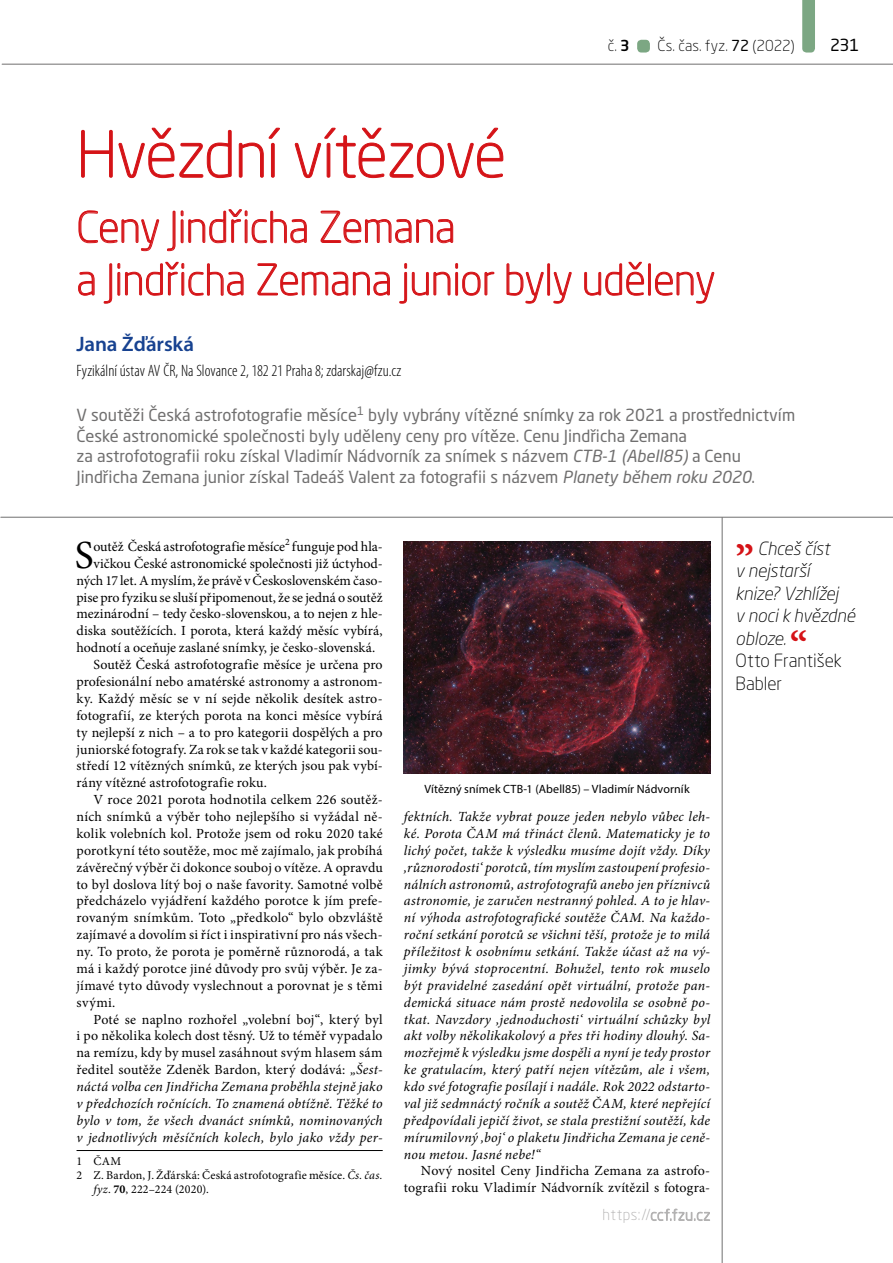
<style>
.page{position:relative;width:893px;height:1263px;background:#fff}
.page>*{position:absolute;margin:0;border:0;box-sizing:border-box;transform-origin:0 0}
.Nadpis_velký{font:300 63px "Neo Sans Pro";letter-spacing:-.02em;color:#d51317}
.nadpis_velký_menší{font:300 42px/52.5px "Neo Sans Pro";letter-spacing:-.01em;color:#d51317}
.normální_Inic{font:39.9px "Minion Pro";color:#000}
.autor{font:600 21px "Myriad Pro";letter-spacing:-.005em;color:#174290}
.citát{font:italic 300 18px/22.5px "Neo Sans Pro";letter-spacing:-.01em;color:#000}
.perex{font:16.5px/20.7px "Neo Sans Pro";color:#706f6f}
.autor-adresa{font:300 condensed 16.5px "Myriad Pro";color:#000}
.t1{font:16.5px "Neo Sans Pro";color:#000}
.t2{font:300 15px "Neo Sans Pro";letter-spacing:.005em;color:#000}
.normální{font:italic 13.95px/17px "Minion Pro";letter-spacing:.015em;color:#000;text-align:justify}
.normální-2{font:13.95px/17px "Minion Pro";letter-spacing:.015em;color:#000;text-align:justify}
.normální_Inic-2{font:13.95px "Minion Pro";color:#000}
.pozn_pod_čarou{font:12px/14.1px "Minion Pro";letter-spacing:.015em;color:#000}
.popisek8{font:12px "Myriad Pro";letter-spacing:.01em;color:#000}
.s1{font-weight:500}
.s2{font-weight:400}
.s3{font-style:italic}
.s4{font-style:normal}
.s5{font-weight:700}
.s6{font-family:"Minion Pro";font-weight:700;font-style:normal;font-size:39px;color:#d51317}
</style>
<div class="page">
<hr style="left:2px;top:64px;width:891px;height:1px;background:#706f6f">
<svg style="left:651px;top:1208px;width:59px;height:13px"></svg>
<div style="left:637px;top:40px;width:13px;height:13px;background:#7ca783;border-radius:4px"></div>
<svg style="left:802px;top:0;width:13px;height:53px"></svg>
<hr style="left:722px;top:518px;width:1px;height:745px;background:#706f6f">
<svg style="left:81px;top:130px;width:32px;height:48px"></svg>
<svg style="left:119px;top:128px;width:113px;height:50px"></svg>
<svg style="left:239px;top:128px;width:41px;height:50px"></svg>
<svg style="left:295px;top:128px;width:208px;height:50px"></svg>
<svg style="left:78px;top:210px;width:82px;height:41px"></svg>
<svg style="left:167px;top:209px;width:140px;height:42px"></svg>
<svg style="left:320px;top:210px;width:133px;height:33px"></svg>
<svg style="left:78px;top:271px;width:17px;height:25px"></svg>
<svg style="left:103px;top:263px;width:9px;height:41px"></svg>
<svg style="left:118px;top:261px;width:126px;height:35px"></svg>
<svg style="left:257px;top:263px;width:133px;height:33px"></svg>
<svg style="left:399px;top:263px;width:96px;height:41px"></svg>
<svg style="left:506px;top:263px;width:38px;height:41px"></svg>
<div style="left:547px;top:263px;width:3px;height:33px;border:1px solid #d51317"></div>
<svg style="left:553px;top:272px;width:19px;height:32px"></svg>
<svg style="left:584px;top:261px;width:60px;height:35px"></svg>
<div style="left:648px;top:263px;width:3px;height:33px;border:1px solid #d51317"></div>
<svg style="left:655px;top:271px;width:60px;height:33px"></svg>
<hr style="left:77px;top:1150px;width:306px;height:1px;background:#000">
<img style="left:404px;top:541px;width:306px;height:232px">
<hr style="left:1px;top:517px;width:892px;height:1px;background:#706f6f">
<p class="t2" style="left:608px;top:37px;width:23px">č. <span class="s1">3</span></p>
<p class="t2" style="left:657px;top:37px;width:139px">Čs. čas. fyz. <span class="s2">72</span> (2022)</p>
<p class="t1" style="left:830px;top:35px;width:31px">231</p>
<p class="Nadpis_velký" style="left:77px;top:117px;width:431px">Hvězdní vítězové</p>
<p class="nadpis_velký_menší" style="left:77px;top:201px;width:640px">Ceny Jindřicha Zemana<br>a Jindřicha Zemana junior byly uděleny</p>
<p class="autor" style="left:77px;top:331px;width:119px">Jana Žďárská</p>
<p class="autor-adresa" style="left:77px;top:361px;width:326px">Fyzikální ústav AV ČR, Na Slovance 2, 182 21 Praha 8; zdarskaj@fzu.cz</p>
<p class="perex" style="left:77px;top:404px;width:720px">V soutěži Česká astrofotografie měsíce<sup>1</sup> byly vybrány vítězné snímky za rok 2021 a prostřednictvím České astronomické společnosti byly uděleny ceny pro vítěze. Cenu Jindřicha Zemana<br>za astrofotografii roku získal Vladimír Nádvorník za snímek s názvem <span class="s3">CTB-1 (Abell85)</span> a Cenu Jindřicha Zemana junior získal Tadeáš Valent za fotografii s názvem <span class="s3">Planety během roku 2020</span>.</p>
<p class="normální_Inic" style="left:75px;top:528px;width:20px">S</p>
<p class="normální_Inic-2" style="left:93px;top:537px;width:291px">outěž<sup>1</sup>Česká astrofotografie měsíce<sup>2</sup> funguje pod hla-</p>
<p class="normální_Inic-2" style="left:93px;top:554px;width:291px">vičkou České astronomické společnosti již úctyhod-</p>
<p class="normální_Inic-2" style="left:77px;top:571px;width:308px">ných 17 let. A myslím, že právě v Československém časo-</p>
<p class="normální_Inic-2" style="left:77px;top:588px;width:308px">pise pro fyziku se sluší připomenout, že se jedná o soutěž</p>
<p class="normální_Inic-2" style="left:77px;top:605px;width:308px">mezinárodní – tedy česko-slovenskou, a to nejen z hle-</p>
<p class="normální_Inic-2" style="left:77px;top:621px;width:308px">diska soutěžících. I porota, která každý měsíc vybírá,</p>
<p class="normální_Inic-2" style="left:77px;top:638px;width:300px">hodnotí a oceňuje zaslané snímky, je česko-slovenská.</p>
<p class="normální-2" style="left:77px;top:656px;width:308px;text-indent:17px">Soutěž Česká astrofotografie měsíce je určena pro profesionální nebo amatérské astronomy a astronom&shy;ky. Každý měsíc se v ní sejde několik desítek astro&shy;fotografií, ze kterých porota na konci měsíce vybírá ty nejlepší z nich – a to pro kategorii dospělých a pro juniorské fotografy. Za rok se tak v každé kategorii sou&shy;středí 12 vítězných snímků, ze kterých jsou pak vybí&shy;rány vítězné astrofotografie roku.</p>
<p class="normální-2" style="left:77px;top:791px;width:308px;text-indent:17px">V roce 2021 porota hodnotila celkem 226 soutěž&shy;ních snímků a výběr toho nejlepšího si vyžádal ně&shy;kolik volebních kol. Protože jsem od roku 2020 také porotkyní této soutěže, moc mě zajímalo, jak probíhá závěrečný výběr či dokonce souboj o vítěze. A opravdu to byl doslova lítý boj o naše favority. Samotné volbě předcházelo vyjádření každého porotce k jím prefe&shy;rovaným snímkům. Toto „předkolo“ bylo obzvláště zajímavé a dovolím si říct i inspirativní pro nás všech&shy;ny. To proto, že porota je poměrně různorodá, a tak má i každý porotce jiné důvody pro svůj výběr. Je za&shy;jímavé tyto důvody vyslechnout a porovnat je s těmi svými.</p>
<p class="normální" style="left:77px;top:1010px;width:308px;text-indent:17px"><span class="s4">Poté se naplno rozhořel „volební boj“, který byl i po několika kolech dost těsný. Už to téměř vypadalo na remízu, kdy by musel zasáhnout svým hlasem sám ředitel soutěže Zdeněk Bardon, který dodává:</span> „Šest&shy;náctá volba cen Jindřicha Zemana proběhla stejně jako v předchozích ročnících. To znamená obtížně. Těžké to bylo v tom, že všech dvanáct snímků, nominovaných v jednotlivých měsíčních kolech, bylo jako vždy per-</p>
<p class="pozn_pod_čarou" style="left:77px;top:1154px;width:46px">1 ČAM</p>
<p class="pozn_pod_čarou" style="left:94px;top:1168px;width:291px;text-indent:-17px">2 Z. Bardon, J. Žďárská: Česká astrofotografie měsíce. <span class="s3">Čs. čas. fyz</span>. <span class="s5">70</span>, 222–224 (2020).</p>
<p class="popisek8" style="left:424px;top:781px;width:267px">Vítězný snímek CTB-1 (Abell85) – Vladimír Nádvorník</p>
<p class="normální" style="left:404px;top:808px;width:308px">fektních. Takže vybrat pouze jeden nebylo vůbec leh&shy;ké. Porota ČAM má třináct členů. Matematicky je to lichý počet, takže k výsledku musíme dojít vždy. Díky ,různorodosti‘ porotců, tím myslím zastoupení profesio&shy;nálních astronomů, astrofotografů anebo jen příznivců astronomie, je zaručen nestranný pohled. A to je hlav&shy;ní výhoda astrofotografické soutěže ČAM. Na každo&shy;roční setkání porotců se všichni těší, protože je to milá příležitost k osobnímu setkání. Takže účast až na vý&shy;jimky bývá stoprocentní. Bohužel, tento rok muselo být pravidelné zasedání opět virtuální, protože pan&shy;demická situace nám prostě nedovolila se osobně po&shy;tkat. Navzdory ,jednoduchosti‘ virtuální schůzky byl akt volby několikakolový a přes tři hodiny dlouhý. Sa&shy;mozřejmě k výsledku jsme dospěli a nyní je tedy prostor ke gratulacím, který patří nejen vítězům, ale i všem, kdo své fotografie posílají i nadále. Rok 2022 odstarto&shy;val již sedmnáctý ročník a soutěž ČAM, které nepřející předpovídali jepičí život, se stala prestižní soutěží, kde mírumilovný ,boj‘ o plaketu Jindřicha Zemana je ceně&shy;nou metou. Jasné nebe!“</p>
<p class="normální-2" style="left:404px;top:1162px;width:308px;text-align:right">Nový nositel Ceny Jindřicha Zemana za astrofo&shy;tografii roku Vladimír Nádvorník zvítězil s fotogra-</p>
<p class="citát" style="left:736px;top:537px;width:121px"><sup>„</sup> Chceš číst<br>v nejstarší knize? Vzhlížej<br>v noci k hvězdné obloze. <span class="s6">“<br></span><span class="s4">Otto František<br>Babler</span></p>
</div>
